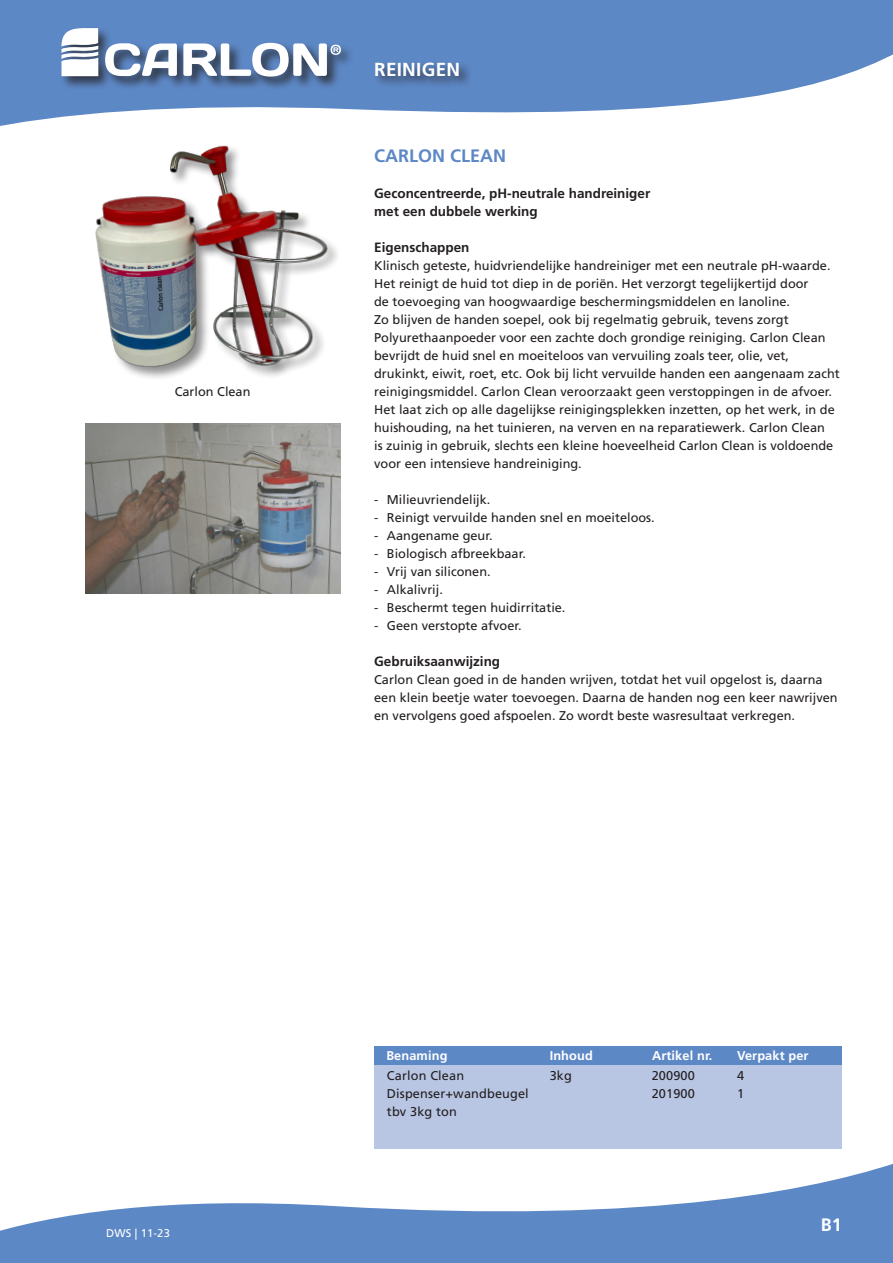
<style>
.page{position:relative;width:893px;height:1263px;background:#fff}
.page>*{position:absolute;margin:0;border:0;box-sizing:border-box;transform-origin:0 0}
.t1{font:700 18.9px "Frutiger LT Std";color:#fff}
.t2{font:700 18px "Frutiger LT Std";color:#5d88c6}
.t3{font:700 18px "Frutiger LT Std";color:#fff}
.t4{font:700 13.5px/18px "Frutiger LT Std";color:#231f20}
.t5{font:12.75px/18px "Frutiger LT Std";color:#231f20}
.t6{font:700 12.75px "Frutiger LT Std";letter-spacing:.01em;color:#fff}
.t7{font:11.25px "Frutiger LT Std";letter-spacing:.01em;color:#fff}
</style>
<div class="page">
<svg style="left:0;top:1164px;width:893px;height:99px;fill:#5d88c6"></svg>
<svg style="left:0;top:0;width:893px;height:126px;fill:#5d88c6"></svg>
<div style="left:373px;top:60px;width:100px;height:30px;background:#231f20;opacity:.75"></div>
<div style="left:60px;top:26px;width:294px;height:65px;background:#231f20;opacity:.75"></div>
<svg style="left:105px;top:43px;width:72px;height:33px"></svg>
<svg style="left:183px;top:43px;width:158px;height:34px"></svg>
<svg style="left:61px;top:28px;width:37px;height:48px"></svg>
<img style="left:95px;top:145px;width:242px;height:233px">
<div style="left:374px;top:1046px;width:468px;height:102px;background:#b8c6e4"></div>
<div style="left:374px;top:1046px;width:468px;height:18px;background:#5d88c6"></div>
<img style="left:85px;top:424px;width:255px;height:170px">
<p class="t5" style="left:175px;top:383px;width:77px">Carlon Clean</p>
<p class="t1" style="left:374px;top:58px;width:12px">REINIGEN</p>
<p class="t2" style="left:374px;top:145px;width:133px">CARLON CLEAN</p>
<p class="t4" style="left:374px;top:184px;width:278px">Geconcentreerde, pH-neutrale handreiniger met een dubbele werking</p>
<p class="t4" style="left:374px;top:238px;width:97px">Eigenschappen</p>
<p class="t5" style="left:374px;top:257px;width:467px">Klinisch geteste, huidvriendelijke handreiniger met een neutrale pH-waarde.<br>Het reinigt de huid tot diep in de poriën. Het verzorgt tegelijkertijd door<br>de toevoeging van hoogwaardige beschermingsmiddelen en lanoline.<br>Zo blijven de handen soepel, ook bij regelmatig gebruik, tevens zorgt Polyurethaanpoeder voor een zachte doch grondige reiniging. Carlon Clean bevrijdt de huid snel en moeiteloos van vervuiling zoals teer, olie, vet, drukinkt, eiwit, roet, etc. Ook bij licht vervuilde handen een aangenaam zacht reinigingsmiddel. Carlon Clean veroorzaakt geen verstoppingen in de afvoer.<br>Het laat zich op alle dagelijkse reinigingsplekken inzetten, op het werk, in de huishouding, na het tuinieren, na verven en na reparatiewerk. Carlon Clean<br>is zuinig in gebruik, slechts een kleine hoeveelheid Carlon Clean is voldoende voor een intensieve handreiniging.</p>
<p class="t5" style="left:374px;top:491px;width:118px">- Milieuvriendelijk.</p>
<p class="t5" style="left:374px;top:509px;width:282px">- Reinigt vervuilde handen snel en moeiteloos.</p>
<p class="t5" style="left:374px;top:527px;width:120px">- Aangename geur.</p>
<p class="t5" style="left:374px;top:545px;width:153px">- Biologisch afbreekbaar.</p>
<p class="t5" style="left:374px;top:563px;width:118px">- Vrij van siliconen.</p>
<p class="t5" style="left:374px;top:581px;width:70px">- Alkalivrij.</p>
<p class="t5" style="left:374px;top:599px;width:193px">- Beschermt tegen huidirritatie.</p>
<p class="t5" style="left:374px;top:617px;width:149px">- Geen verstopte afvoer.</p>
<p class="t4" style="left:374px;top:652px;width:128px">Gebruiksaanwijzing</p>
<p class="t5" style="left:374px;top:671px;width:465px">Carlon Clean goed in de handen wrijven, totdat het vuil opgelost is, daarna een klein beetje water toevoegen. Daarna de handen nog een keer nawrijven en vervolgens goed afspoelen. Zo wordt beste wasresultaat verkregen.</p>
<p class="t7" style="left:106px;top:1226px;width:65px">DWS | 11-23</p>
<p class="t6" style="left:386px;top:1048px;width:63px">Benaming</p>
<p class="t6" style="left:550px;top:1048px;width:45px">Inhoud</p>
<p class="t6" style="left:652px;top:1048px;width:62px">Artikel nr.</p>
<p class="t6" style="left:737px;top:1048px;width:73px">Verpakt per</p>
<p class="t5" style="left:387px;top:1067px;width:79px">Carlon Clean</p>
<p class="t5" style="left:550px;top:1067px;width:24px">3kg</p>
<p class="t5" style="left:652px;top:1067px;width:45px">200900</p>
<p class="t5" style="left:737px;top:1067px;width:9px">4</p>
<p class="t5" style="left:387px;top:1085px;width:143px">Dispenser+wandbeugel</p>
<p class="t5" style="left:652px;top:1085px;width:45px">201900</p>
<p class="t5" style="left:737px;top:1085px;width:9px">1</p>
<p class="t5" style="left:387px;top:1103px;width:71px">tbv 3kg ton</p>
<p class="t3" style="left:821px;top:1214px;width:23px">B1</p>
</div>
